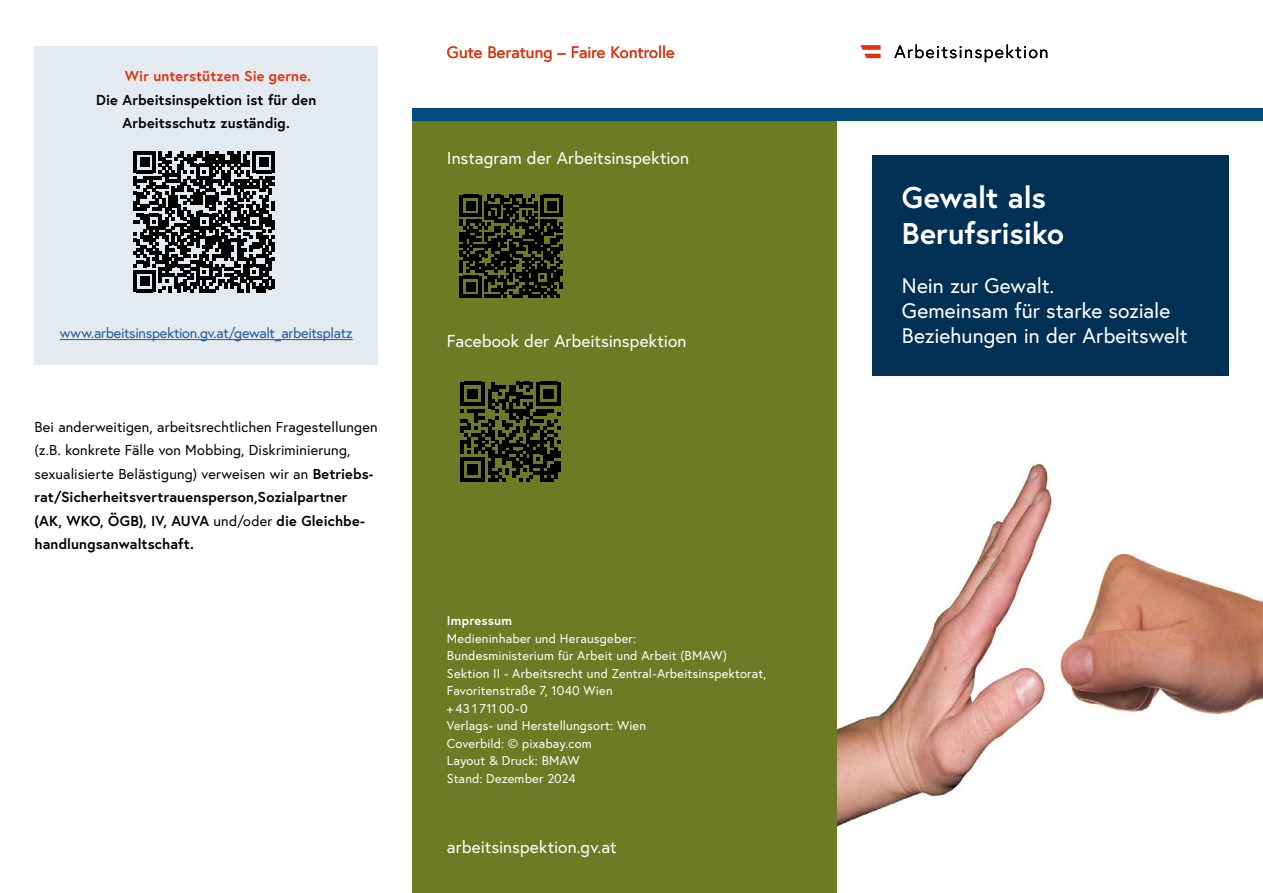
<style>
.page{position:relative;width:1263px;height:893px;background:#fff}
.page>*{position:absolute;margin:0;border:0;box-sizing:border-box;transform-origin:0 0}
.t1{font:700 30px/36px "Europa Austria";letter-spacing:-.005em;color:#fff}
.t2{font:21px/25.2px "Europa Austria";color:#fff}
.t3{font:17.25px "Europa Austria";color:#fff}
.t4{font:16.5px "Europa Austria";color:#e5310e}
.t5{font:14.4px/23.4px "Europa Austria";letter-spacing:.01em;color:#000}
.Infobox_p_Infobox_letzter_Absatz{font:700 14.4px/23.4px "Europa Austria";letter-spacing:.01em;color:#000;text-align:center}
.Infobox_p_Infobox_letzter_Absatz-2{font:14.4px "Europa Austria";letter-spacing:-.02em;color:#245a9c}
.Infobox_p_Infobox_Titel{font:700 14.4px "Europa Austria";letter-spacing:.015em;color:#e5310e}
.p_Impressum{font:12.75px/17.5px "Europa Austria";letter-spacing:.015em;color:#fff}
.h_Impressum{font:700 12.75px "Europa Austria";letter-spacing:.015em;color:#fff}
.s1{font-weight:700}
</style>
<div class="page">
<svg style="left:894px;top:44px;width:153px;height:18px"></svg>
<svg style="left:861px;top:45px;width:19px;height:13px"></svg>
<div style="left:412px;top:121px;width:426px;height:772px;background:#6c7b24"></div>
<img style="left:838px;top:248px;width:425px;height:579px">
<svg style="left:460px;top:195px;width:102px;height:102px"></svg>
<svg style="left:461px;top:382px;width:100px;height:100px"></svg>
<hr style="left:557px;top:461px;width:4px;height:10px;background:#000">
<div style="left:872px;top:155px;width:356px;height:220px;background:#003054"></div>
<div style="left:34px;top:47px;width:344px;height:61px;background:#e4ebf0"></div>
<div style="left:34px;top:70px;width:344px;height:295px;background:#e4ebf0"></div>
<hr style="left:60px;top:339px;width:293px;height:1px;background:#245a9c">
<svg style="left:134px;top:151px;width:141px;height:141px"></svg>
<div style="left:412px;top:108px;width:851px;height:13px;background:#004d7e"></div>
<p class="Infobox_p_Infobox_Titel" style="left:125px;top:66px;width:187px">Wir unterstützen Sie gerne.</p>
<p class="Infobox_p_Infobox_letzter_Absatz" style="left:96px;top:87px;width:221px">Die Arbeitsinspektion ist für den<br>Arbeitsschutz zuständig.</p>
<p class="Infobox_p_Infobox_letzter_Absatz-2" style="left:60px;top:324px;width:294px">www.arbeitsinspektion.gv.at/gewalt_arbeitsplatz</p>
<p class="t5" style="left:34px;top:415px;width:345px">Bei anderweitigen, arbeitsrechtlichen Fragestellungen (z.B. konkrete Fälle von Mobbing, Diskriminierung, sexualisierte Belästigung) verweisen wir an <span class="s1">Betriebs&shy;rat/Sicherheitsvertrauensperson,Sozialpartner (AK, WKO, ÖGB), IV, AUVA</span> und/oder <span class="s1">die Gleichbe&shy;handlungsanwaltschaft.</span></p>
<p class="t4" style="left:447px;top:41px;width:229px">Gute Beratung – Faire Kontrolle</p>
<p class="t3" style="left:447px;top:147px;width:244px">Instagram der Arbeitsinspektion</p>
<p class="t3" style="left:447px;top:330px;width:241px">Facebook der Arbeitsinspektion</p>
<h1 class="h_Impressum" style="left:447px;top:612px;width:67px">Impressum</h1>
<p class="p_Impressum" style="left:447px;top:629px;width:191px">Medieninhaber und Herausgeber:</p>
<p class="p_Impressum" style="left:447px;top:647px;width:282px">Bundesministerium für Arbeit und Arbeit (BMAW)</p>
<p class="p_Impressum" style="left:447px;top:664px;width:321px">Sektion II - Arbeitsrecht und Zentral-Arbeitsinspektorat,<br>Favoritenstraße 7, 1040 Wien</p>
<p class="p_Impressum" style="left:447px;top:699px;width:82px">+43 1 711 00-0</p>
<p class="p_Impressum" style="left:447px;top:717px;width:201px">Verlags- und Herstellungsort: Wien</p>
<p class="p_Impressum" style="left:447px;top:734px;width:146px">Coverbild: © pixabay.com</p>
<p class="p_Impressum" style="left:447px;top:752px;width:134px">Layout &amp; Druck: BMAW</p>
<p class="p_Impressum" style="left:447px;top:769px;width:130px">Stand: Dezember 2024</p>
<p class="t3" style="left:447px;top:836px;width:171px">arbeitsinspektion.gv.at</p>
<h1 class="t1" style="left:902px;top:179px;width:62px">Titel</h1>
<h1 class="t1" style="left:902px;top:179px;width:164px">Gewalt als<br>Berufsrisiko</h1>
<h2 class="t2" style="left:902px;top:273px;width:287px">Nein zur Gewalt.<br>Gemeinsam für starke soziale<br>Beziehungen in der Arbeitswelt</h2>
</div>
